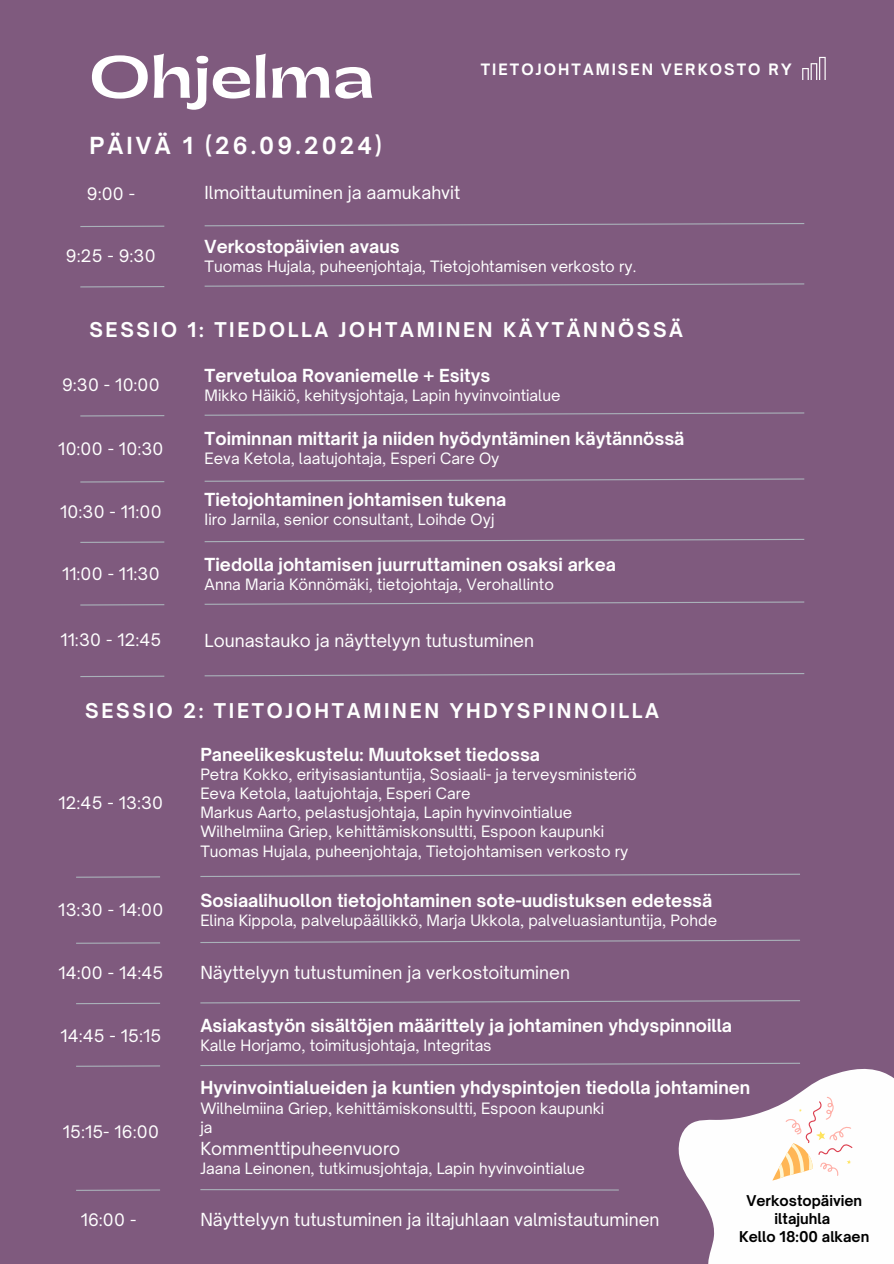
<style>
.page{position:relative;width:894px;height:1264px;background:#fff}
.page>*{position:absolute;margin:0;border:0;box-sizing:border-box;transform-origin:0 0}
.t1{font:700 55.5px "Gatwick";color:#fff}
.t2{font:700 22.5px "Open Sauce One";letter-spacing:.135em;color:#fff}
.t3{font:700 19.5px "Open Sauce One";letter-spacing:.135em;color:#fff}
.t4{font:700 17.25px "Open Sauce One";color:#fff}
.t5{font:17.25px "Open Sauce One";color:#fff}
.t6{font:16.5px "Open Sauce One";letter-spacing:.02em;color:#fff}
.t7{font:15px/19.2px "Open Sauce One";color:#fff}
.t8{font:700 15px "Open Sauce One";letter-spacing:.135em;color:#fff}
.t9{font:700 14.25px/18px "Open Sauce One";color:#000;text-align:center}
</style>
<div class="page">
<div style="left:0;top:0;width:893px;height:1263px;background:#7f5a7e"></div>
<svg style="left:204px;top:223px;width:601px;height:4px"></svg>
<svg style="left:204px;top:478px;width:601px;height:4px"></svg>
<svg style="left:204px;top:283px;width:601px;height:4px"></svg>
<svg style="left:204px;top:412px;width:601px;height:4px"></svg>
<svg style="left:204px;top:538px;width:601px;height:5px"></svg>
<svg style="left:204px;top:673px;width:601px;height:4px"></svg>
<svg style="left:204px;top:601px;width:601px;height:4px"></svg>
<hr style="left:80px;top:226px;width:84px;height:1px;background:#a9b1b9">
<hr style="left:80px;top:481px;width:84px;height:1px;background:#a9b1b9">
<hr style="left:80px;top:286px;width:84px;height:1px;background:#a9b1b9">
<hr style="left:80px;top:415px;width:84px;height:1px;background:#a9b1b9">
<hr style="left:80px;top:541px;width:84px;height:2px;background:#a9b1b9">
<hr style="left:80px;top:675px;width:84px;height:2px;background:#a9b1b9">
<hr style="left:80px;top:604px;width:84px;height:1px;background:#a9b1b9">
<svg style="left:200px;top:939px;width:600px;height:4px"></svg>
<svg style="left:200px;top:873px;width:600px;height:4px"></svg>
<svg style="left:200px;top:1000px;width:600px;height:4px"></svg>
<hr style="left:76px;top:942px;width:84px;height:1px;background:#a9b1b9">
<hr style="left:76px;top:876px;width:84px;height:1px;background:#a9b1b9">
<hr style="left:76px;top:1002px;width:84px;height:2px;background:#a9b1b9">
<hr style="left:76px;top:1065px;width:84px;height:1px;background:#a9b1b9">
<svg style="left:802px;top:57px;width:24px;height:22px"></svg>
<svg style="left:200px;top:1062px;width:693px;height:201px"></svg>
<hr style="left:200px;top:1188px;width:418px;height:2px;background:#a9b1b9">
<hr style="left:76px;top:1189px;width:84px;height:1px;background:#a9b1b9">
<h1 class="t1" style="left:89px;top:50px;width:287px">Ohjelma</h1>
<p class="t2" style="left:89px;top:131px;width:294px">PÄIVÄ 1 (26.09.2024)</p>
<h4 class="t6" style="left:87px;top:183px;width:49px">9:00 -</h4>
<h6 class="t5" style="left:204px;top:182px;width:257px">Ilmoittautuminen ja aamukahvit</h6>
<p class="t8" style="left:480px;top:60px;width:312px">TIETOJOHTAMISEN VERKOSTO RY</p>
<p class="t6" style="left:66px;top:246px;width:91px">9:25 - 9:30</p>
<h2 class="t4" style="left:204px;top:235px;width:197px">Verkostopäivien avaus</h2>
<h4 class="t7" style="left:204px;top:256px;width:433px">Tuomas Hujala, puheenjohtaja, Tietojohtamisen verkosto ry.</h4>
<h4 class="t3" style="left:89px;top:318px;width:595px">SESSIO 1: TIEDOLLA JOHTAMINEN KÄYTÄNNÖSSÄ</h4>
<p class="t6" style="left:62px;top:375px;width:99px">9:30 - 10:00</p>
<h4 class="t6" style="left:58px;top:438px;width:107px">10:00 - 10:30</h4>
<h5 class="t6" style="left:60px;top:501px;width:103px">10:30 - 11:00</h5>
<p class="t6" style="left:62px;top:564px;width:99px">11:00 - 11:30</p>
<p class="t6" style="left:60px;top:629px;width:102px">11:30 - 12:45</p>
<h5 class="t4" style="left:204px;top:364px;width:287px">Tervetuloa Rovaniemelle + Esitys</h5>
<h4 class="t7" style="left:204px;top:385px;width:357px">Mikko Häikiö, kehitysjohtaja, Lapin hyvinvointialue</h4>
<p class="t4" style="left:204px;top:428px;width:481px">Toiminnan mittarit ja niiden hyödyntäminen käytännössä</p>
<p class="t7" style="left:204px;top:449px;width:296px">Eeva Ketola, laatujohtaja, Esperi Care Oy</p>
<p class="t4" style="left:204px;top:488px;width:303px">Tietojohtaminen johtamisen tukena</p>
<p class="t7" style="left:204px;top:509px;width:291px">Iiro Jarnila, senior consultant, Loihde Oyj</p>
<h3 class="t4" style="left:204px;top:553px;width:413px">Tiedolla johtamisen juurruttaminen osaksi arkea</h3>
<h4 class="t7" style="left:204px;top:574px;width:351px">Anna Maria Könnömäki, tietojohtaja, Verohallinto</h4>
<h4 class="t5" style="left:204px;top:630px;width:331px">Lounastauko ja näyttelyyn tutustuminen</h4>
<h5 class="t3" style="left:85px;top:698px;width:575px">SESSIO 2: TIETOJOHTAMINEN YHDYSPINNOILLA</h5>
<h4 class="t6" style="left:58px;top:792px;width:106px">12:45 - 13:30</h4>
<p class="t6" style="left:58px;top:899px;width:106px">13:30 - 14:00</p>
<h4 class="t6" style="left:58px;top:962px;width:106px">14:00 - 14:45</h4>
<h4 class="t6" style="left:60px;top:1025px;width:102px">14:45 - 15:15</h4>
<h4 class="t6" style="left:63px;top:1121px;width:98px">15:15- 16:00</h4>
<h4 class="t4" style="left:200px;top:743px;width:341px">Paneelikeskustelu: Muutokset tiedossa</h4>
<h4 class="t7" style="left:200px;top:764px;width:437px">Petra Kokko, erityisasiantuntija, Sosiaali- ja terveysministeriö</h4>
<p class="t7" style="left:200px;top:783px;width:272px">Eeva Ketola, laatujohtaja, Esperi Care</p>
<p class="t7" style="left:200px;top:803px;width:373px">Markus Aarto, pelastusjohtaja, Lapin hyvinvointialue</p>
<p class="t7" style="left:200px;top:822px;width:405px">Wilhelmiina Griep, kehittämiskonsultti, Espoon kaupunki</p>
<p class="t7" style="left:200px;top:841px;width:429px">Tuomas Hujala, puheenjohtaja, Tietojohtamisen verkosto ry</p>
<h5 class="t4" style="left:200px;top:889px;width:513px">Sosiaalihuollon tietojohtaminen sote-uudistuksen edetessä</h5>
<h3 class="t7" style="left:200px;top:910px;width:518px">Elina Kippola, palvelupäällikkö, Marja Ukkola, palveluasiantuntija, Pohde</h3>
<p class="t5" style="left:200px;top:961px;width:371px">Näyttelyyn tutustuminen ja verkostoituminen</p>
<p class="t4" style="left:200px;top:1014px;width:533px">Asiakastyön sisältöjen määrittely ja johtaminen yhdyspinnoilla</p>
<p class="t7" style="left:200px;top:1035px;width:293px">Kalle Horjamo, toimitusjohtaja, Integritas</p>
<p class="t4" style="left:200px;top:1077px;width:551px">Hyvinvointialueiden ja kuntien yhdyspintojen tiedolla johtaminen</p>
<p class="t7" style="left:200px;top:1098px;width:405px">Wilhelmiina Griep, kehittämiskonsultti, Espoon kaupunki ja</p>
<p class="t5" style="left:200px;top:1137px;width:201px">Kommenttipuheenvuoro</p>
<p class="t7" style="left:200px;top:1158px;width:386px">Jaana Leinonen, tutkimusjohtaja, Lapin hyvinvointialue</p>
<p class="t6" style="left:81px;top:1209px;width:57px">16:00 -</p>
<p class="t5" style="left:200px;top:1208px;width:460px">Näyttelyyn tutustuminen ja iltajuhlaan valmistautuminen</p>
<h5 class="t9" style="left:746px;top:1191px;width:117px">Verkostopäivien iltajuhla</h5>
<p class="t9" style="left:739px;top:1227px;width:131px">Kello 18:00 alkaen</p>
</div>
